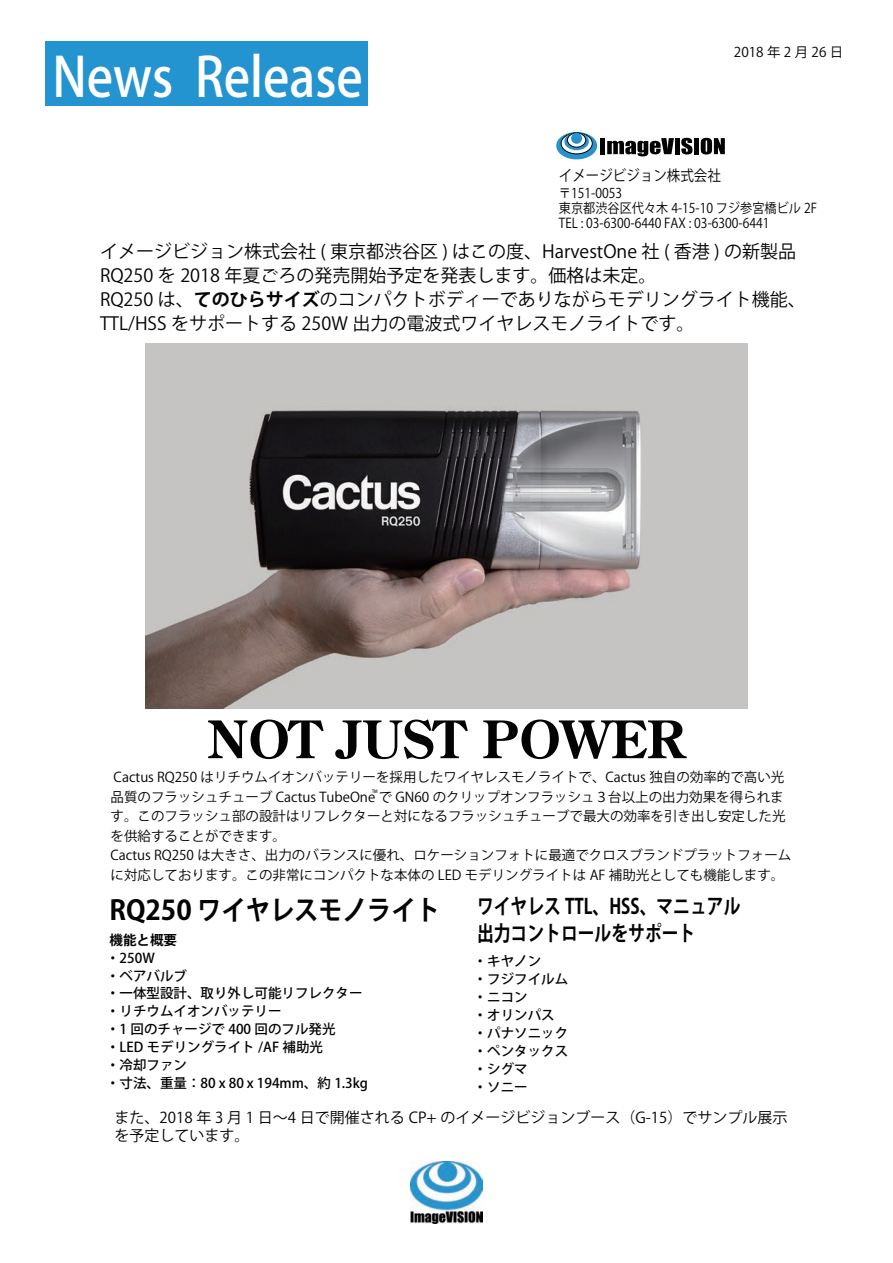
<style>
.page{position:relative;width:893px;height:1263px;background:#fff}
.page>*{position:absolute;margin:0;border:0;box-sizing:border-box;transform-origin:0 0}
.t1{font:500 54px "Koz Go Pr 6 N";color:#fff;scale:.9 1}
.t2{font:700 27px "Koz Go Pr 6 N";color:#030303}
.t3{font:700 21px/27px "Koz Go Pr 6 N";color:#030303;scale:.8 1}
.t4{font:18px/24px "Koz Go Pr 6 N";color:#030303}
.t5{font:15px/18px "Koz Go Pr 6 N";color:#030303}
.t6{font:15px "Koz Go Pr 6 N";color:#030303;scale:.9 1}
.t7{font:13.5px/19.5px "Koz Go Pr 6 N";color:#030303}
.t8{font:500 13.5px/18px "Koz Go Pr 6 N";color:#030303}
.t9{font:13.5px/15px "Koz Go Pr 6 N";color:#030303;scale:.9 1}
.t10{font:13.5px "Koz Go Pr 6 N";letter-spacing:.25em;color:#030303}
.t11{font:700 13.5px "Koz Go Pr 6 N";color:#030303}
.t12{font:500 4.5px "Koz Go Pr 6 N";color:#030303;scale:.9 1}
.s1{font-weight:700}
</style>
<div class="page">
<img style="left:146px;top:344px;width:601px;height:364px">
<svg style="left:208px;top:719px;width:116px;height:40px"></svg>
<svg style="left:335px;top:719px;width:133px;height:40px"></svg>
<svg style="left:483px;top:719px;width:204px;height:40px"></svg>
<img style="left:411px;top:1161px;width:71px;height:62px">
<div style="left:46px;top:42px;width:322px;height:64px;background:#2394cf"></div>
<svg style="left:556px;top:132px;width:41px;height:27px"></svg>
<svg style="left:561px;top:133px;width:31px;height:21px"></svg>
<div style="left:561px;top:133px;width:31px;height:21px;border:1px solid #030303;border-radius:50%"></div>
<svg style="left:564px;top:133px;width:25px;height:17px"></svg>
<svg style="left:567px;top:133px;width:19px;height:14px"></svg>
<div style="left:567px;top:133px;width:19px;height:14px;border:1px solid #030303;border-radius:50%"></div>
<div style="left:571px;top:133px;width:11px;height:11px;background:#2793cd;border-radius:50%"></div>
<div style="left:600px;top:138px;width:5px;height:16px;background:#030303"></div>
<svg style="left:607px;top:138px;width:67px;height:18px"></svg>
<div style="left:675px;top:138px;width:5px;height:16px;background:#030303"></div>
<svg style="left:681px;top:138px;width:11px;height:16px"></svg>
<div style="left:694px;top:138px;width:5px;height:16px;background:#030303"></div>
<svg style="left:701px;top:138px;width:24px;height:16px"></svg>
<h1 class="t1" style="left:52px;top:46px;width:346px">News Release</h1>
<p class="t10" style="left:734px;top:44px;width:111px">2018年2月26日</p>
<p class="t6" style="left:559px;top:167px;width:181px">イメージビジョン株式会社</p>
<p class="t9" style="left:559px;top:185px;width:302px">〒151-0053<br>東京都渋谷区代々木 4-15-10 フジ参宮橋ビル 2F　<br>TEL : 03-6300-6440 FAX : 03-6300-6441</p>
<h3 class="t4" style="left:100px;top:240px;width:707px">イメージビジョン株式会社 ( 東京都渋谷区 ) はこの度、HarvestOne 社 ( 香港 ) の新製品RQ250 を 2018 年夏ごろの発売開始予定を発表します。価格は未定。<br>RQ250 は、<span class="s1">てのひらサイズ</span>のコンパクトボディーでありながらモデリングライト機能、TTL/HSS をサポートする 250W 出力の電波式ワイヤレスモノライトです。</h3>
<p class="t7" style="left:110px;top:768px;width:682px">Cactus RQ250 はリチウムイオンバッテリーを採用したワイヤレスモノライトで、Cactus 独自の効率的で高い光品質のフラッシュチューブ Cactus TubeOne で GN60 のクリップオンフラッシュ３台以上の出力効果を得られます。このフラッシュ部の設計はリフレクターと対になるフラッシュチューブで最大の効率を引き出し安定した光を供給することができます。<br>Cactus RQ250 は大きさ、出力のバランスに優れ、ロケーションフォトに最適でクロスブランドプラットフォームに対応しております。この非常にコンパクトな本体の LED モデリングライトは AF 補助光としても機能します。</p>
<h2 class="t2" style="left:110px;top:895px;width:332px">RQ250 ワイヤレスモノライト</h2>
<p class="t11" style="left:110px;top:932px;width:69px">機能と概要</p>
<p class="t8" style="left:106px;top:949px;width:263px">・250W<br>・ベアバルブ<br>・一体型設計、取り外し可能リフレクター・リチウムイオンバッテリー<br>・1 回のチャージで 400 回のフル発光・LED モデリングライト /AF 補助光<br>・冷却ファン<br>・寸法、重量：80 x 80 x 194mm、約 1.3kg</p>
<p class="t12" style="left:372px;top:789px;width:8px">TM</p>
<h3 class="t3" style="left:477px;top:893px;width:331px">ワイヤレス TTL、HSS、マニュアル出力コントロールをサポート</h3>
<p class="t8" style="left:474px;top:952px;width:96px">・キヤノン<br>・フジフイルム・ニコン<br>・オリンパス・パナソニック・ペンタックス・シグマ<br>・ソニー</p>
<p class="t5" style="left:115px;top:1109px;width:674px">また、2018 年 3 月 1 日～4 日で開催される CP+ のイメージビジョンブース（G-15）でサンプル展示を予定しています。</p>
</div>
